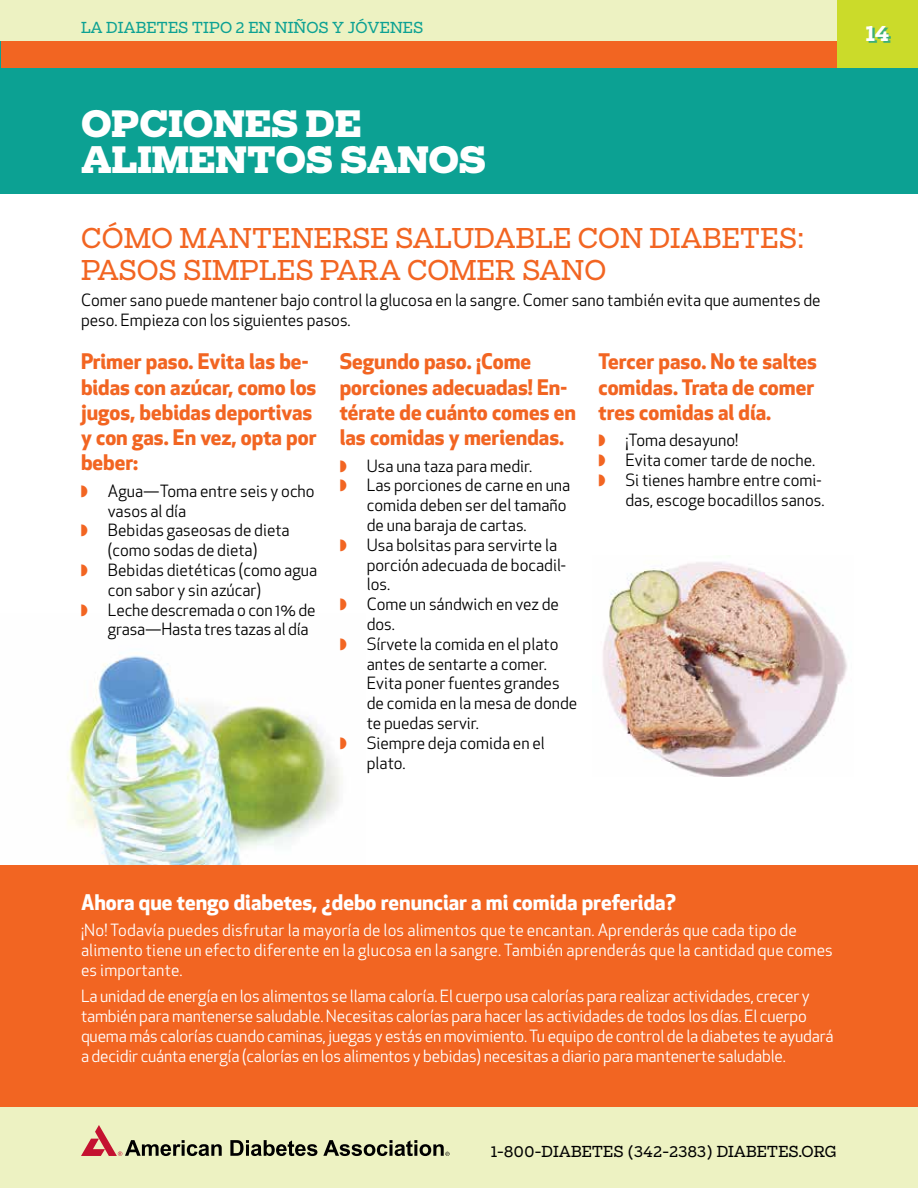
<style>
.page{position:relative;width:918px;height:1188px;background:#fff}
.page>*{position:absolute;margin:0;border:0;box-sizing:border-box;transform-origin:0 0}
.t1{font:800 36px/36px "Boomer Serif";color:#fff}
.t2{font:27px/31.5px "Boomer Serif";color:#f26522}
.t3{font:700 21px/25.2px "Apex New";color:#f26522}
.t4{font:700 21px "Apex New";color:#fff}
.t5{font:700 21px "Boomer Serif";color:#fff}
.t6{font:16.5px/19.8px "Apex New";color:#000}
.t7{font:16.5px/19.8px "Apex New";letter-spacing:-.01em;color:#fff}
.t8{font:16.5px/19.8px "Apex New";letter-spacing:.01em;color:#fff}
.t9{font:15px "Boomer Serif";color:#000}
.t10{font:15px "Boomer Serif";color:#0ca193}
.s1{color:#f26522}
</style>
<div class="page">
<img style="left:0;top:656px;width:366px;height:210px">
<div style="left:0;top:866px;width:918px;height:250px;background:#f26522"></div>
<div style="left:0;top:0;width:918px;height:194px;background:#0ca193"></div>
<img style="left:603px;top:562px;width:244px;height:215px">
<div style="left:1px;top:39px;width:836px;height:29px;background:#f26522"></div>
<div style="left:0;top:0;width:837px;height:40px;background:#edf2c2"></div>
<div style="left:0;top:1107px;width:918px;height:81px;background:#edf2c2"></div>
<div style="left:837px;top:0;width:81px;height:68px;background:#cbdb2a"></div>
<div style="left:869px;top:28px;width:22px;height:15px;background:#0ca193;opacity:.75"></div>
<svg style="left:230px;top:1140px;width:87px;height:16px"></svg>
<svg style="left:81px;top:1125px;width:141px;height:31px"></svg>
<svg style="left:323px;top:1140px;width:127px;height:16px"></svg>
<p class="t10" style="left:81px;top:18px;width:344px">LA DIABETES TIPO 2 EN NIÑOS Y JÓVENES</p>
<h1 class="t1" style="left:81px;top:105px;width:407px">OPCIONES DE<br>ALIMENTOS SANOS</h1>
<h2 class="t2" style="left:81px;top:222px;width:725px">CÓMO MANTENERSE SALUDABLE CON DIABETES:<br>PASOS SIMPLES PARA COMER SANO</h2>
<p class="t6" style="left:81px;top:290px;width:741px">Comer sano puede mantener bajo control la glucosa en la sangre. Comer sano también evita que aumentes de peso. Empieza con los siguientes pasos.</p>
<p class="t3" style="left:81px;top:348px;width:237px">Primer paso. Evita las be&shy;bidas con azúcar, como los jugos, bebidas deportivas y con gas. En vez, opta por beber:</p>
<p class="t6" style="left:81px;top:481px;width:235px"><span class="s1">◗◗</span> Agua—Toma entre seis y ocho</p>
<p class="t6" style="left:108px;top:501px;width:80px">vasos al día</p>
<p class="t6" style="left:81px;top:520px;width:210px"><span class="s1">◗◗</span> Bebidas gaseosas de dieta</p>
<p class="t6" style="left:108px;top:540px;width:151px">(como sodas de dieta)</p>
<p class="t6" style="left:81px;top:560px;width:238px"><span class="s1">◗◗</span> Bebidas dietéticas (como agua</p>
<p class="t6" style="left:108px;top:580px;width:155px">con sabor y sin azúcar)</p>
<p class="t6" style="left:81px;top:600px;width:236px"><span class="s1">◗◗</span> Leche descremada o con 1% de</p>
<p class="t6" style="left:108px;top:619px;width:202px">grasa—Hasta tres tazas al día</p>
<p class="t3" style="left:340px;top:348px;width:238px">Segundo paso. ¡Come porciones adecuadas! En&shy;térate de cuánto comes en las comidas y meriendas.</p>
<p class="t6" style="left:340px;top:456px;width:194px"><span class="s1">◗◗</span> Usa una taza para medir.</p>
<p class="t6" style="left:340px;top:475px;width:232px"><span class="s1">◗◗</span> Las porciones de carne en una</p>
<p class="t6" style="left:367px;top:495px;width:201px">comida deben ser del tamaño</p>
<p class="t6" style="left:367px;top:515px;width:161px">de una baraja de cartas.</p>
<p class="t6" style="left:340px;top:535px;width:219px"><span class="s1">◗◗</span> Usa bolsitas para servirte la</p>
<p class="t6" style="left:367px;top:555px;width:201px">porción adecuada de bocadil-</p>
<p class="t6" style="left:367px;top:574px;width:25px">los.</p>
<p class="t6" style="left:340px;top:594px;width:221px"><span class="s1">◗◗</span> Come un sándwich en vez de</p>
<p class="t6" style="left:367px;top:614px;width:30px">dos.</p>
<p class="t6" style="left:340px;top:634px;width:220px"><span class="s1">◗◗</span> Sírvete la comida en el plato</p>
<p class="t6" style="left:367px;top:654px;width:182px">antes de sentarte a comer.</p>
<p class="t6" style="left:367px;top:673px;width:194px">Evita poner fuentes grandes</p>
<p class="t6" style="left:367px;top:693px;width:212px">de comida en la mesa de donde</p>
<p class="t6" style="left:367px;top:713px;width:114px">te puedas servir.</p>
<p class="t6" style="left:340px;top:733px;width:207px"><span class="s1">◗◗</span> Siempre deja comida en el</p>
<p class="t6" style="left:367px;top:753px;width:41px">plato.</p>
<p class="t3" style="left:598px;top:348px;width:220px">Tercer paso. No te saltes comidas. Trata de comer tres comidas al día.</p>
<p class="t6" style="left:598px;top:430px;width:141px"><span class="s1">◗◗</span> ¡Toma desayuno!</p>
<p class="t6" style="left:598px;top:450px;width:218px"><span class="s1">◗◗</span> Evita comer tarde de noche.</p>
<p class="t6" style="left:598px;top:470px;width:225px"><span class="s1">◗◗</span> Si tienes hambre entre comi-</p>
<p class="t6" style="left:625px;top:490px;width:201px">das, escoge bocadillos sanos.</p>
<p class="t5" style="left:865px;top:20px;width:26px">14</p>
<p class="t4" style="left:81px;top:887px;width:596px">Ahora que tengo diabetes, ¿debo renunciar a mi comida preferida?</p>
<p class="t8" style="left:81px;top:920px;width:753px">¡No! Todavía puedes disfrutar la mayoría de los alimentos que te encantan. Aprenderás que cada tipo de alimento tiene un efecto diferente en la glucosa en la sangre. También aprenderás que la cantidad que comes es importante.</p>
<p class="t7" style="left:81px;top:987px;width:754px">La unidad de energía en los alimentos se llama caloría. El cuerpo usa calorías para realizar actividades, crecer y también para mantenerse saludable. Necesitas calorías para hacer las actividades de todos los días. El cuerpo quema más calorías cuando caminas, juegas y estás en movimiento. Tu equipo de control de la diabetes te ayudará a decidir cuánta energía (calorías en los alimentos y bebidas) necesitas a diario para mantenerte saludable.</p>
<p class="t9" style="left:491px;top:1143px;width:238px">1-800-DIABETES (342-2383) DIABETES</p>
<p class="t9" style="left:798px;top:1143px;width:40px">.ORG</p>
</div>
